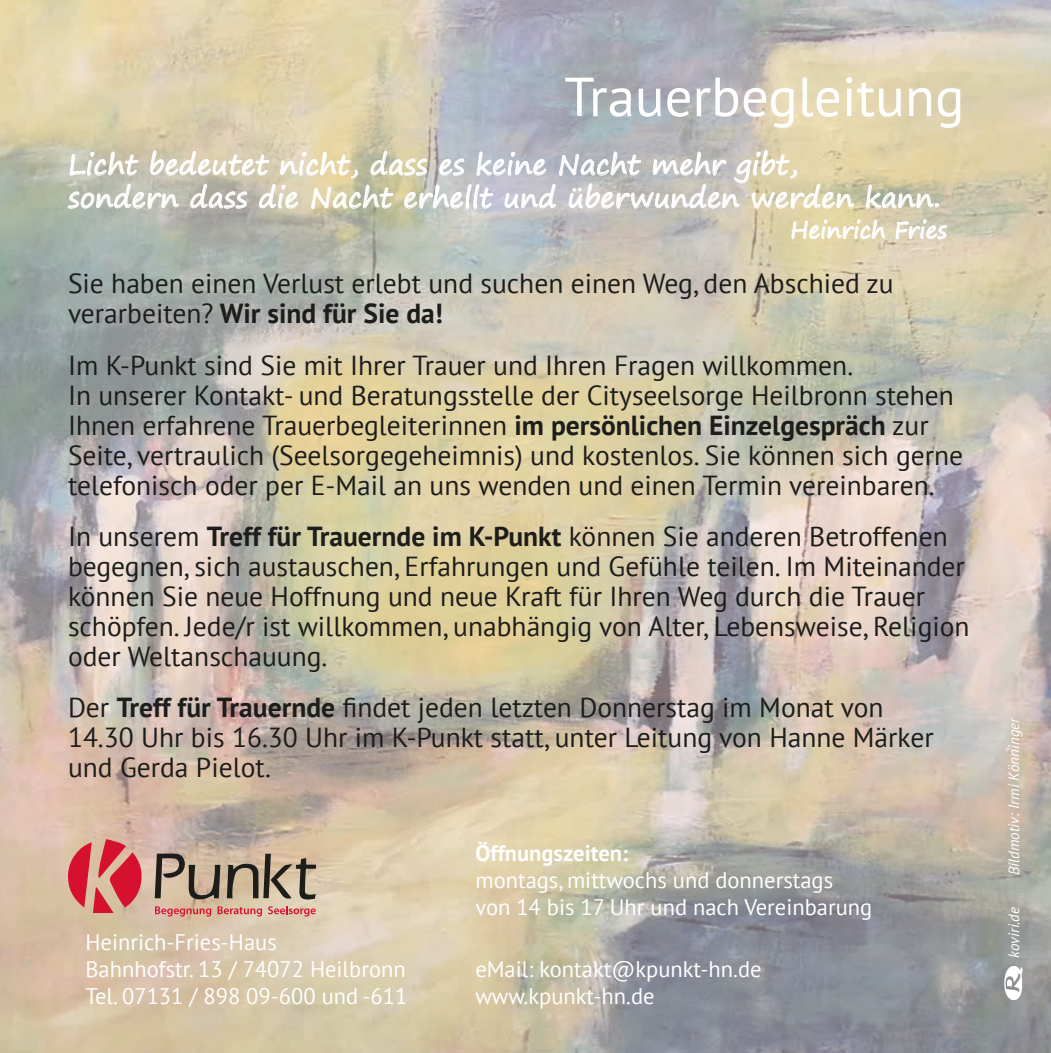
<style>
.page{position:relative;width:1051px;height:1053px;background:#fff}
.page>*{position:absolute;margin:0;border:0;box-sizing:border-box;transform-origin:0 0}
.t1{font:55px "PT Sans";color:#fff}
.t2{font:27.5px/30px "PT Sans";color:#1d1d1b}
.t3{font:27.5px/33px "Segoe Print";color:#fff}
.t4{font:22.5px/27px "PT Sans";color:#fff}
.t5{font:700 22.5px "PT Sans";color:#fff}
.t6{font:22.5px "Segoe Print";color:#fff}
.t7{font:italic 15px "PT Sans";color:#fff}
.s1{font-weight:700}
</style>
<div class="page">
<img style="left:0;top:0;width:1051px;height:1053px">
<svg style="left:67px;top:150px;width:880px;height:95px;background:#cac7b7"></svg>
<svg style="left:1004px;top:965px;width:21px;height:35px"></svg>
<svg style="left:67px;top:839px;width:80px;height:74px;background:#d76e6e"></svg>
<svg style="left:155px;top:853px;width:65px;height:47px;background:#9c8b78"></svg>
<svg style="left:227px;top:853px;width:89px;height:46px;background:#9f8f7b"></svg>
<svg style="left:155px;top:906px;width:56px;height:10px"></svg>
<svg style="left:217px;top:906px;width:45px;height:10px"></svg>
<svg style="left:268px;top:906px;width:48px;height:10px"></svg>
<svg style="left:1048px;top:1048px;width:3px;height:5px"></svg>
<h1 class="t1" style="left:564px;top:61px;width:402px">Trauerbegleitung</h1>
<p class="t3" style="left:68px;top:148px;width:874px">Licht bedeutet nicht, dass es keine Nacht mehr gibt,<br>sondern dass die Nacht erhellt und überwunden werden kann.</p>
<p class="t6" style="left:790px;top:210px;width:158px">Heinrich Fries</p>
<p class="t2" style="left:68px;top:268px;width:827px">Sie haben einen Verlust erlebt und suchen einen Weg, den Abschied zu verarbeiten? <span class="s1">Wir sind für Sie da!</span></p>
<p class="t2" style="left:68px;top:349px;width:896px">Im K-Punkt sind Sie mit Ihrer Trauer und Ihren Fragen willkommen.<br>In unserer Kontakt- und Beratungsstelle der Cityseelsorge Heilbronn stehen Ihnen erfahrene Trauerbegleiterinnen <span class="s1">im persönlichen Einzelgespräch</span> zur Seite, vertraulich (Seelsorgegeheimnis) und kostenlos. Sie können sich gerne telefonisch oder per E-Mail an uns wenden und einen Termin vereinbaren.</p>
<p class="t2" style="left:68px;top:521px;width:903px">In unserem <span class="s1">Treff für Trauernde im K-Punkt</span> können Sie anderen Betroffenen begegnen, sich austauschen, Erfahrungen und Gefühle teilen. Im Miteinander können Sie neue Hoffnung und neue Kraft für Ihren Weg durch die Trauer schöpfen. Jede/r ist willkommen, unabhängig von Alter, Lebensweise, Religion oder Weltanschauung.</p>
<p class="t2" style="left:68px;top:692px;width:867px">Der <span class="s1">Treff für Trauernde</span> findet jeden letzten Donnerstag im Monat von<br>14.30 Uhr bis 16.30 Uhr im K-Punkt statt, unter Leitung von Hanne Märker und Gerda Pielot.</p>
<p class="t4" style="left:85px;top:927px;width:323px">Heinrich-Fries-Haus<br>Bahnhofstr. 13 / 74072 Heilbronn<br>Tel. 07131 / 898 09-600 und -611</p>
<p class="t5" style="left:475px;top:838px;width:154px">Öffnungszeiten:</p>
<p class="t4" style="left:475px;top:866px;width:398px">montags, mittwochs und donnerstags von 14 bis 17 Uhr und nach Vereinbarung</p>
<p class="t4" style="left:475px;top:955px;width:288px">eMail: kontakt@kpunkt-hn.de www.kpunkt-hn.de</p>
<p class="t7" style="left:1004px;top:875px;width:159px;rotate:-90deg">Bildmotiv: Irmi Könninger</p>
<p class="t7" style="left:1004px;top:957px;width:52px;rotate:-90deg">koviri.de</p>
</div>
